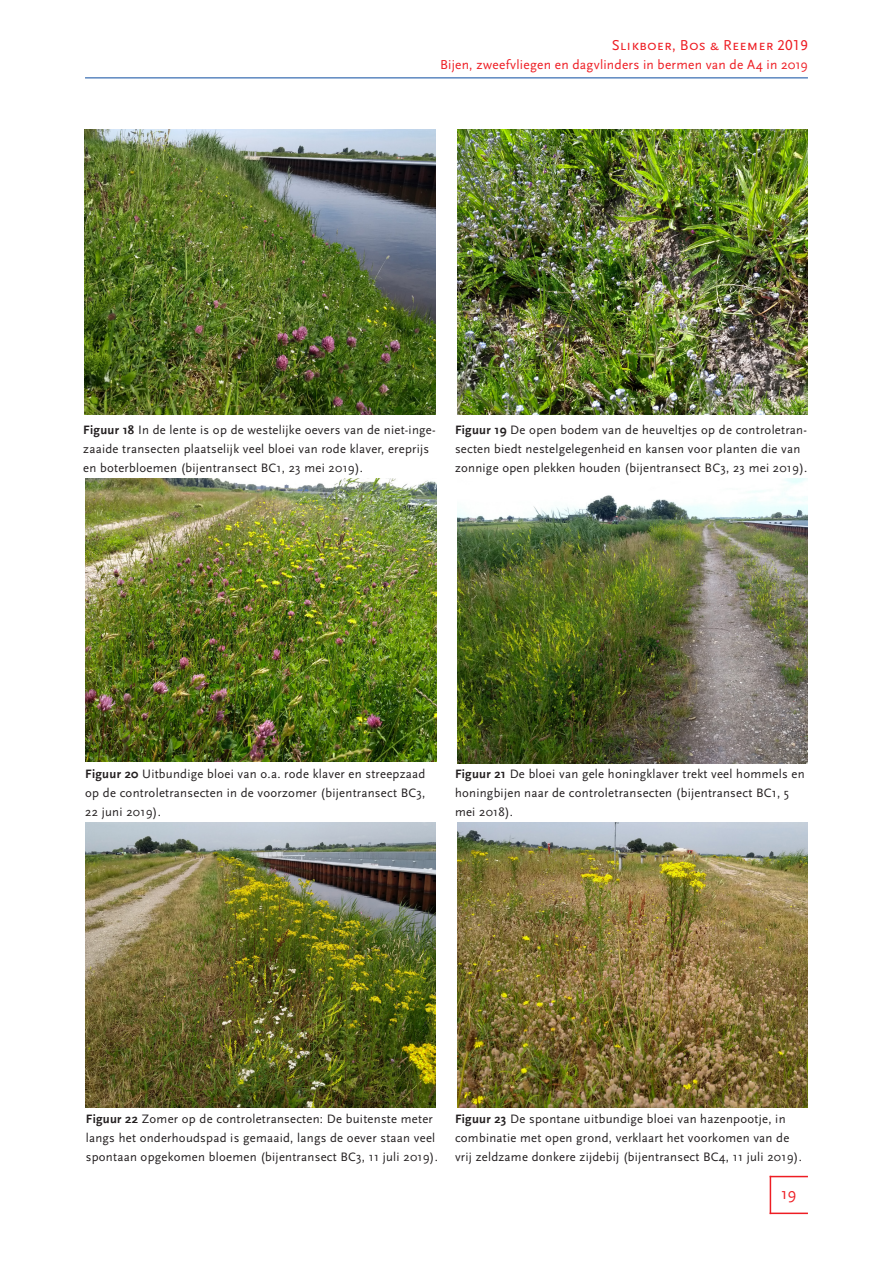
<style>
.page{position:relative;width:893px;height:1263px;background:#fff}
.page>*{position:absolute;margin:0;border:0;box-sizing:border-box;transform-origin:0 0}
.t1{font:16.5px "Scala Sans";color:#ee1d23}
.t2{font:15px "Scala Sans Caps";letter-spacing:.01em;color:#ee1d23}
.t3{font:13.5px "Scala Sans";letter-spacing:.02em;color:#ee1d23}
.brood{font:12.75px/19.2px "Scala Sans";letter-spacing:.02em;color:#231f20}
.s1{font-weight:700}
</style>
<div class="page">
<hr style="left:85px;top:77px;width:723px;height:1px;background:#0d4da1">
<hr style="left:770px;top:1176px;width:38px;height:1px;background:#ee1d23">
<hr style="left:770px;top:1212px;width:38px;height:2px;background:#ee1d23">
<hr style="left:770px;top:1176px;width:1px;height:38px;background:#ee1d23">
<img style="left:457px;top:823px;width:351px;height:285px">
<img style="left:85px;top:823px;width:351px;height:285px">
<img style="left:457px;top:478px;width:351px;height:285px">
<img style="left:85px;top:478px;width:351px;height:284px">
<img style="left:457px;top:130px;width:351px;height:285px">
<img style="left:85px;top:130px;width:350px;height:285px">
<p class="t2" style="left:612px;top:37px;width:198px">Slikboer, Bos &amp; Reemer 2019</p>
<p class="t3" style="left:440px;top:57px;width:369px">Bijen, zweefvliegen en dagvlinders in bermen van de A4 in 2019</p>
<p class="brood" style="left:83px;top:420px;width:354px"><span class="s1">Figuur 18</span> In de lente is op de westelijke oevers van de niet-inge&shy;zaaide transecten plaatselijk veel bloei van rode klaver, ereprijs en boterbloemen (bijentransect BC1, 23 mei 2019).</p>
<p class="brood" style="left:455px;top:420px;width:353px"><span class="s1">Figuur 19</span> De open bodem van de heuveltjes op de controletran&shy;secten biedt nestelgelegenheid en kansen voor planten die van zonnige open plekken houden (bijentransect BC3, 23 mei 2019).</p>
<p class="brood" style="left:85px;top:765px;width:342px;text-align:justify"><span class="s1">Figuur 20</span> Uitbundige bloei van o.a. rode klaver en streepzaad op de controletransecten in de voorzomer (bijentransect BC3, 22 juni 2019).</p>
<p class="brood" style="left:455px;top:765px;width:351px"><span class="s1">Figuur 21</span> De bloei van gele honingklaver trekt veel hommels en honingbijen naar de controletransecten (bijentransect BC1, 5 mei 2018).</p>
<p class="brood" style="left:86px;top:1109px;width:352px"><span class="s1">Figuur 22</span> Zomer op de controletransecten: De buitenste meter langs het onderhoudspad is gemaaid, langs de oever staan veel spontaan opgekomen bloemen (bijentransect BC3, 11 juli 2019).</p>
<p class="brood" style="left:455px;top:1109px;width:347px"><span class="s1">Figuur 23</span> De spontane uitbundige bloei van hazenpootje, in combinatie met open grond, verklaart het voorkomen van de vrij zeldzame donkere zijdebij (bijentransect BC4, 11 juli 2019).</p>
<p class="t1" style="left:781px;top:1185px;width:17px">19</p>
</div>
